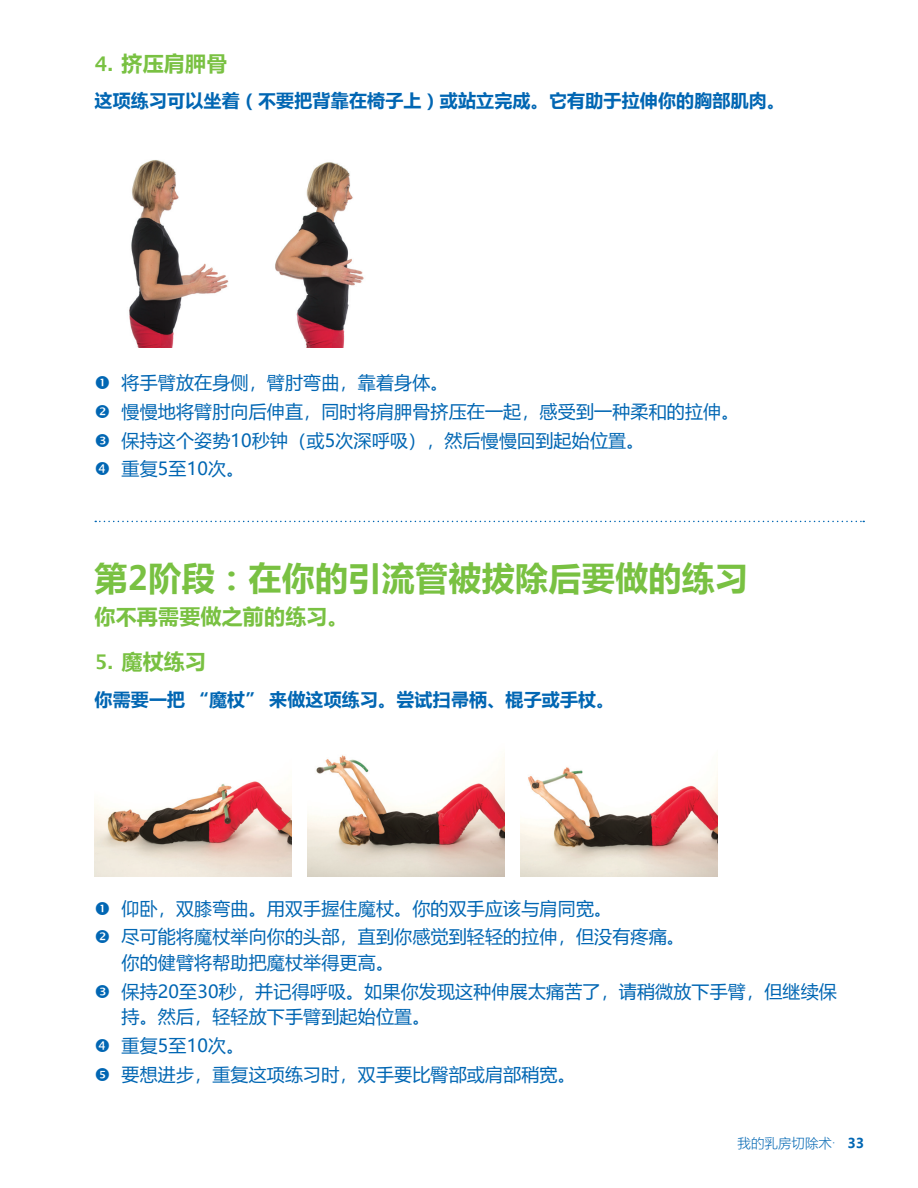
<style>
.page{position:relative;width:918px;height:1188px;background:#fff}
.page>*{position:absolute;margin:0;border:0;box-sizing:border-box;transform-origin:0 0}
.t1{font:700 33px "Microsoft Ya Hei";letter-spacing:.01em;color:#79c142}
.t2{font:700 21px "Microsoft Ya Hei";letter-spacing:.01em;color:#79c142}
.t3{font:18px/28.8px "Microsoft Ya Hei";letter-spacing:.01em;color:#0166b3}
.t4{font:700 18px "Microsoft Ya Hei";letter-spacing:.01em;color:#0166b3}
.t5{font:300 13.5px "Microsoft Ya Hei";color:#0166b3}
.s1{font-family:"Sim Sun";font-size:20.25px}
.s2{font-weight:700}
</style>
<div class="page">
<img style="left:275px;top:162px;width:89px;height:185px">
<img style="left:129px;top:160px;width:100px;height:187px">
<img style="left:94px;top:781px;width:197px;height:95px">
<img style="left:308px;top:755px;width:197px;height:121px">
<img style="left:521px;top:767px;width:197px;height:109px">
<svg style="left:95px;top:521px;width:769px;height:1px"></svg>
<p class="t2" style="left:94px;top:49px;width:134px"><span class="s1">4.</span> 挤压肩胛骨</p>
<p class="t4" style="left:94px;top:88px;width:692px">这项练习可以坐着（不要把背靠在椅子上）或站立完成。它有助于拉伸你的胸部肌肉。</p>
<p class="t3" style="left:122px;top:368px;width:619px">将手臂放在身侧，臂肘弯曲，靠着身体。<br>慢慢地将臂肘向后伸直，同时将肩胛骨挤压在一起，感受到一种柔和的拉伸。保持这个姿势10秒钟（或5次深呼吸），然后慢慢回到起始位置。<br>重复5至10次。</p>
<h1 class="t1" style="left:94px;top:555px;width:655px">第2阶段：在你的引流管被拔除后要做的练习</h1>
<p class="t2" style="left:94px;top:602px;width:256px">你不再需要做之前的练习。</p>
<p class="t2" style="left:94px;top:647px;width:113px"><span class="s1">5.</span> 魔杖练习</p>
<p class="t4" style="left:94px;top:686px;width:521px">你需要一把 “魔杖” 来做这项练习。尝试扫帚柄、棍子或手杖。</p>
<p class="t3" style="left:122px;top:893px;width:565px">仰卧，双膝弯曲。用双手握住魔杖。你的双手应该与肩同宽。<br>尽可能将魔杖举向你的头部，直到你感觉到轻轻的拉伸，但没有疼痛。</p>
<p class="t3" style="left:122px;top:947px;width:717px">你的健臂将帮助把魔杖举得更高。<br>保持20至30秒，并记得呼吸。如果你发现这种伸展太痛苦了，请稍微放下手臂，但继续保</p>
<p class="t3" style="left:122px;top:1002px;width:456px">持。然后，轻轻放下手臂到起始位置。<br>重复5至10次。<br>要想进步，重复这项练习时，双手要比臀部或肩部稍宽。</p>
<p class="t5" style="left:738px;top:1134px;width:128px">我的乳房切除术· <span class="s2">33</span></p>
</div>
